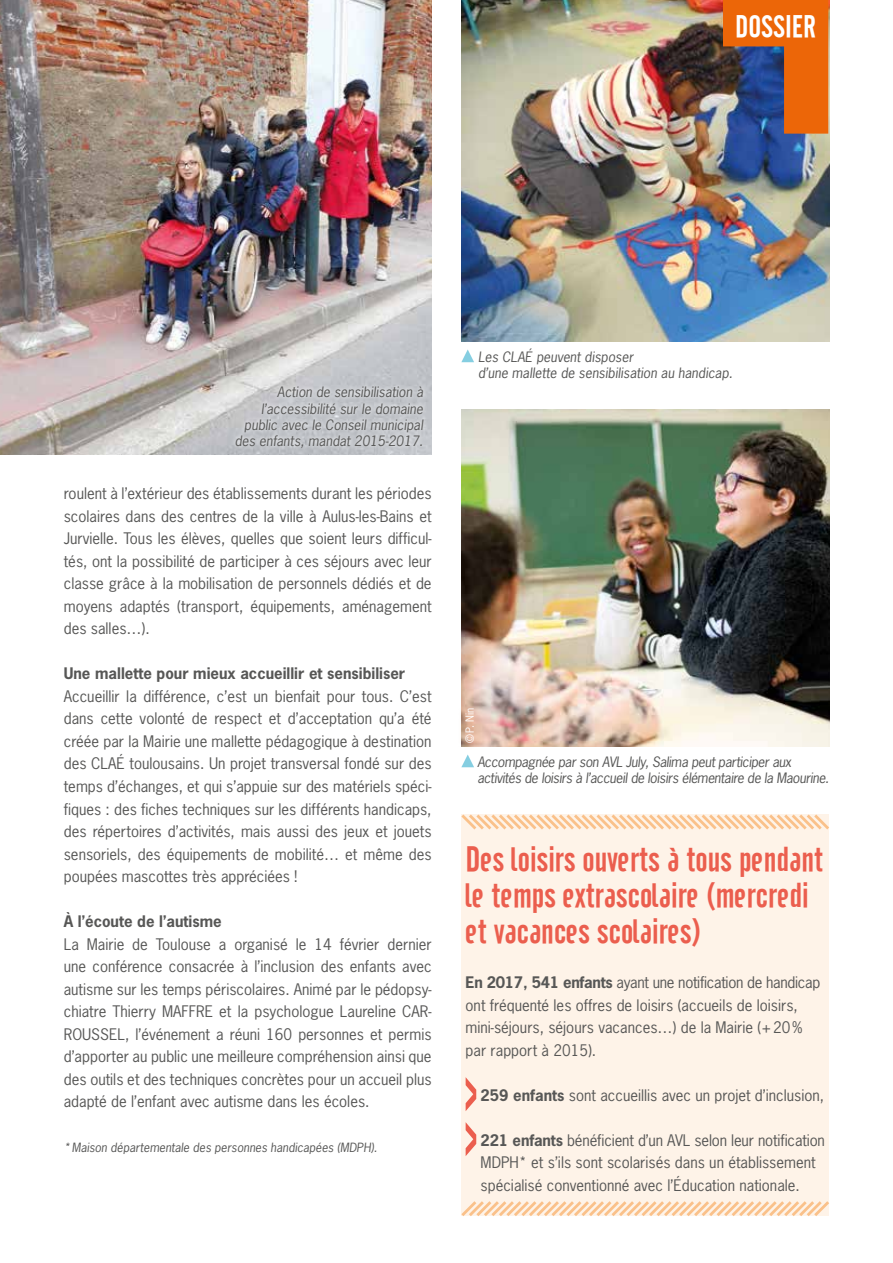
<style>
.page{position:relative;width:893px;height:1263px;background:#fff}
.page>*{position:absolute;margin:0;border:0;box-sizing:border-box;transform-origin:0 0}
.t1{font:34.5px/36px "Cafeta";color:#eb5e4e}
.t2{font:30.6px "Cafeta";color:#fff}
.t3{font:15px/22.5px "News Gothic Std";color:#575756;text-align:justify}
.t4{font:700 15px "News Gothic Std";color:#575756}
.t5{font:italic 13.5px/16.2px "News Gothic Std";color:#575756}
.t6{font:italic 13.5px/16.2px "News Gothic Std";letter-spacing:-.025em;color:#575756}
.t7{font:italic 12px "News Gothic Std";color:#575756}
.t8{font:10.5px "News Gothic Std";color:#fff}
.s1{font-weight:700}
</style>
<div class="page">
<img style="left:0;top:0;width:432px;height:454px">
<img style="left:461px;top:0;width:368px;height:342px">
<img style="left:461px;top:409px;width:368px;height:338px">
<div style="left:461px;top:814px;width:368px;height:402px;background:#fef3e8"></div>
<svg style="left:466px;top:1077px;width:10px;height:34px"></svg>
<svg style="left:466px;top:1122px;width:10px;height:34px"></svg>
<svg style="left:461px;top:814px;width:368px;height:16px"></svg>
<svg style="left:461px;top:1201px;width:368px;height:15px"></svg>
<svg style="left:723px;top:0;width:105px;height:134px"></svg>
<svg style="left:461px;top:349px;width:13px;height:13px"></svg>
<svg style="left:461px;top:754px;width:13px;height:13px"></svg>
<svg style="left:231px;top:382px;width:197px;height:70px;fill:#c8cace"></svg>
<div style="left:456px;top:699px;width:26px;height:52px;background:#ec643e;opacity:.5"></div>
<h2 class="t2" style="left:735px;top:9px;width:82px">DOSSIER</h2>
<p class="t5" style="left:235px;top:384px;width:190px;text-align:right">Action de sensibilisation à l’accessibilité sur le domaine public avec le Conseil municipal des enfants, mandat 2015-2017.</p>
<p class="t3" style="left:64px;top:482px;width:369px">roulent à l’extérieur des établissements durant les périodes scolaires dans des centres de la ville à Aulus-les-Bains et Jurvielle. Tous les élèves, quelles que soient leurs difficul&shy;tés, ont la possibilité de participer à ces séjours avec leur classe grâce à la mobilisation de personnels dédiés et de moyens adaptés (transport, équipements, aménagement des salles…).</p>
<p class="t4" style="left:64px;top:664px;width:343px">Une mallette pour mieux accueillir et sensibiliser</p>
<p class="t3" style="left:64px;top:685px;width:369px">Accueillir la différence, c’est un bienfait pour tous. C’est dans cette volonté de respect et d’acceptation qu’a été créée par la Mairie une mallette pédagogique à destination des CLAÉ toulousains. Un projet transversal fondé sur des temps d’échanges, et qui s’appuie sur des matériels spéci&shy;fiques : des fiches techniques sur les différents handicaps, des répertoires d’activités, mais aussi des jeux et jouets sensoriels, des équipements de mobilité… et même des poupées mascottes très appréciées !</p>
<p class="t4" style="left:64px;top:911px;width:159px">À l’écoute de l’autisme</p>
<p class="t3" style="left:64px;top:932px;width:369px">La Mairie de Toulouse a organisé le 14 février dernier une conférence consacrée à l’inclusion des enfants avec autisme sur les temps périscolaires. Animé par le pédopsy&shy;chiatre Thierry MAFFRE et la psychologue Laureline CAR-ROUSSEL, l’événement a réuni 160 personnes et permis d’apporter au public une meilleure compréhension ainsi que des outils et des techniques concrètes pour un accueil plus adapté de l’enfant avec autisme dans les écoles.</p>
<p class="t7" style="left:64px;top:1140px;width:315px">*Maison départementale des personnes handicapées (MDPH).</p>
<p class="t5" style="left:478px;top:349px;width:256px">Les CLAÉ peuvent disposer<br>d’une mallette de sensibilisation au handicap.</p>
<p class="t8" style="left:463px;top:743px;width:37px;rotate:-90deg">©P. Nin</p>
<p class="t6" style="left:477px;top:754px;width:353px">Accompagnée par son AVL July, Salima peut participer aux activités de loisirs à l’accueil de loisirs élémentaire de la Maourine.</p>
<h1 class="t1" style="left:466px;top:842px;width:359px">Des loisirs ouverts à tous pendant le temps extrascolaire (mercredi et vacances scolaires)</h1>
<p class="t3" style="left:466px;top:971px;width:356px;text-align:left"><span class="s1">En 2017, 541 enfants</span> ayant une notification de handicap ont fréquenté les offres de loisirs (accueils de loisirs, mini-séjours, séjours vacances…) de la Mairie (+20% par rapport à 2015).</p>
<p class="t3" style="left:481px;top:1084px;width:345px"><span class="s1">259 enfants</span> sont accueillis avec un projet d’inclusion,</p>
<p class="t3" style="left:481px;top:1129px;width:346px;text-align:left"><span class="s1">221 enfants</span> bénéficient d’un AVL selon leur notification<br>MDPH* et s’ils sont scolarisés dans un établissement spécialisé conventionné avec l’Éducation nationale.</p>
</div>
